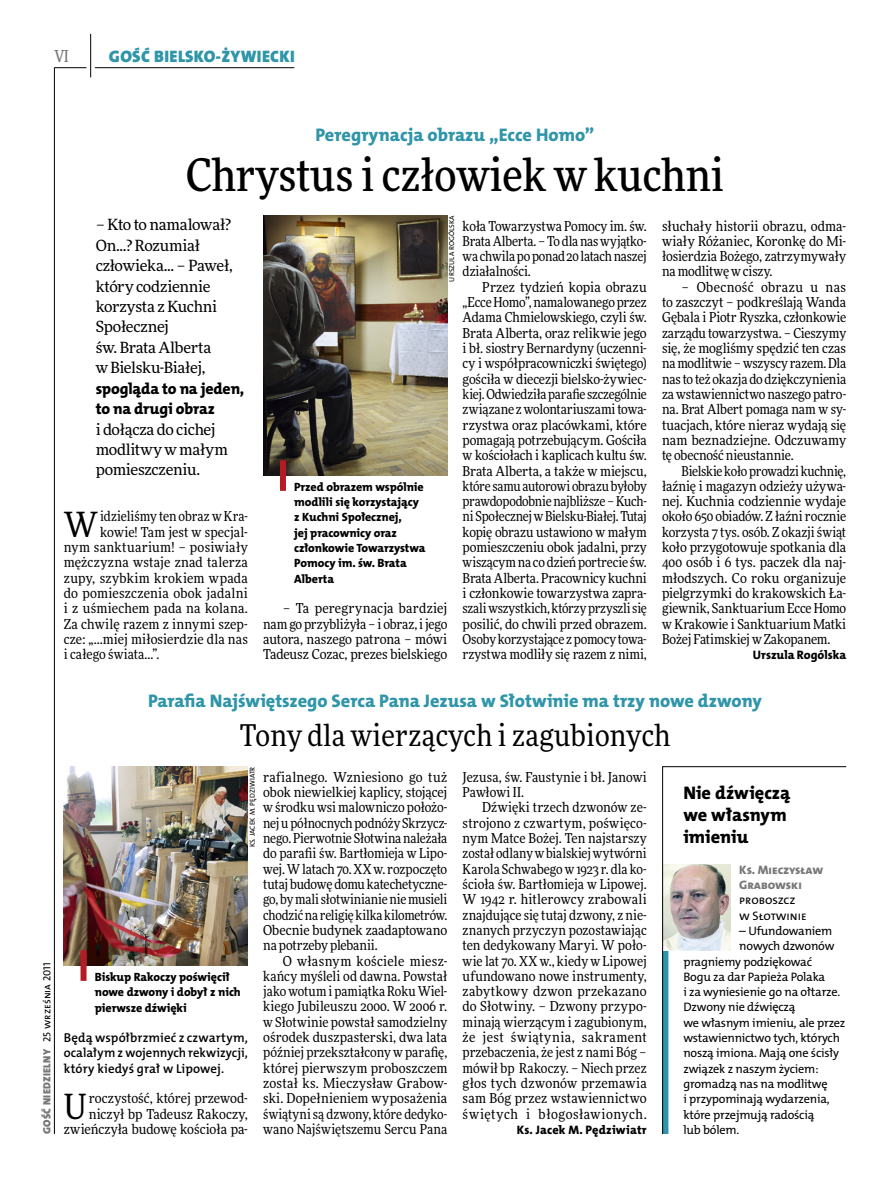
<style>
.page{position:relative;width:893px;height:1191px;background:#fff}
.page>*{position:absolute;margin:0;border:0;box-sizing:border-box;transform-origin:0 0}
.t1{font:500 45px "Freeday Narrow";color:#000}
.t2{font:34.8px "Freeday Narrow News";color:#000}
.t3{font:30px "Freeday Narrow News";letter-spacing:.01em;color:#000}
.t4{font:18.3px "The Mix HP8 Ex Bld";letter-spacing:-.005em;color:#2f95a8}
.t5{font:18.3px/21.6px "The Mix HP8 Ex Bld";letter-spacing:-.005em;color:#000}
.t6{font:16.65px "The Mix HP9 Blk";letter-spacing:.02em;color:#2f95a8}
.t7{font:500 16.5px "Freeday Narrow";color:#777778;scale:.9 1}
.t8{font:15.75px/20.4px "The Mix HP8 Ex Bld";letter-spacing:-.01em;color:#000}
.t9{font:15.45px/20.4px "Freeday News";letter-spacing:-.02em;color:#000}
.t10{font:13.65px/15.3px "Freeday Narrow News";color:#000;text-align:justify}
.t11{font:13.65px "Freeday Narrow News";letter-spacing:.02em;color:#000}
.t12{font:12.9px/15.3px "The Mix HP6 Se Bld";color:#000;text-align:justify}
.t13{font:12.3px/15.3px "The Mix HP5 Plain";letter-spacing:-.015em;color:#000}
.t14{font:12.3px "The Mix HP8 Ex Bld";letter-spacing:.005em;color:#000}
.t15{font:12.3px/15.3px "The Mix HP8 Ex Bld";letter-spacing:-.005em;color:#777778}
.t16{font:12px/15.3px "The Mix HP8 Ex Bld";letter-spacing:-.005em;color:#000}
.t17{font:10.5px "The Mix HP9 Blk";letter-spacing:.025em;color:#777778}
.t18{font:7.2px "The Mix HP5 Plain";letter-spacing:.015em;color:#000}
.s1{font-family:"The Mix HP5 Plain";color:#000}
</style>
<div class="page">
<hr style="left:54px;top:67px;width:1px;height:1067px;background:#000">
<hr style="left:90px;top:34px;width:1px;height:43px;background:#000">
<hr style="left:54px;top:67px;width:32px;height:1px;background:#000">
<hr style="left:95px;top:67px;width:199px;height:1px;background:#000">
<svg style="left:662px;top:766px;width:185px;height:368px"></svg>
<img style="left:263px;top:215px;width:184px;height:260px">
<div style="left:280px;top:460px;width:6px;height:31px;background:#b51b24"></div>
<img style="left:64px;top:766px;width:184px;height:199px">
<div style="left:81px;top:950px;width:6px;height:31px;background:#b51b24"></div>
<p class="t7" style="left:54px;top:46px;width:17px">VI</p>
<p class="t6" style="left:109px;top:46px;width:187px">GOŚĆ BIELSKO-ŻYWIECKI</p>
<p class="t17" style="left:40px;top:1134px;width:173px;rotate:-90deg">GOŚĆ NIEDZIELNY <span class="s1">25 września 2011</span></p>
<h3 class="t4" style="left:315px;top:123px;width:281px">Peregrynacja obrazu „Ecce Homo”</h3>
<h1 class="t1" style="left:186px;top:147px;width:539px">Chrystus i człowiek w kuchni</h1>
<p class="t9" style="left:96px;top:214px;width:139px">– Kto to namalował?<br>On...? Rozumiał człowieka... – Paweł, który codziennie korzysta z Kuchni<br>Społecznej<br>św. Brata Alberta<br>w Bielsku-Białej,</p>
<p class="t8" style="left:96px;top:378px;width:150px">spogląda to na jeden, to na drugi obraz</p>
<p class="t9" style="left:96px;top:418px;width:134px">i dołącza do cichej modlitwy w małym pomieszczeniu.</p>
<h2 class="t2" style="left:64px;top:503px;width:36px">W</h2>
<p class="t10" style="left:100px;top:509px;width:149px">idzieliśmy ten obraz w Kra-</p>
<p class="t18" style="left:447px;top:282px;width:68px;rotate:-90deg">Urszu la Rogólska</p>
<p class="t10" style="left:662px;top:218px;width:186px">słuchały historii obrazu, odma&shy;wiały Różaniec, Koronkę do Mi&shy;łosierdzia Bożego, zatrzymywały na modlitwę w ciszy.</p>
<p class="t10" style="left:662px;top:279px;width:186px;text-indent:20px">– Obecność obrazu u nas to zaszczyt – podkreślają Wanda Gębala i Piotr Ryszka, członkowie zarządu towarzystwa. – Cieszymy się, że mogliśmy spędzić ten czas na modlitwie – wszyscy razem. Dla nas to też okazja do dziękczynienia za wstawiennictwo naszego patro&shy;na. Brat Albert pomaga nam w sy&shy;tuacjach, które nieraz wydają się nam beznadziejne. Odczuwamy tę obecność nieustannie.</p>
<p class="t10" style="left:662px;top:463px;width:186px;text-indent:20px">Bielskie koło prowadzi kuchnię, łaźnię i magazyn odzieży używa&shy;nej. Kuchnia codziennie wydaje około 650 obiadów. Z łaźni rocznie korzysta 7 tys. osób. Z okazji świąt koło przygotowuje spotkania dla 400 osób i 6 tys. paczek dla naj&shy;młodszych. Co roku organizuje pielgrzymki do krakowskich Ła&shy;giewnik, Sanktuarium Ecce Homo w Krakowie i Sanktuarium Matki Bożej Fatimskiej w Zakopanem.</p>
<p class="t14" style="left:753px;top:647px;width:95px">Urszula Rogólska</p>
<h3 class="t4" style="left:148px;top:689px;width:615px">Parafia Najświętszego Serca Pana Jezusa w Słotwinie ma trzy nowe dzwony</h3>
<h3 class="t3" style="left:240px;top:717px;width:432px">Tony dla wierzących i zagubionych</h3>
<p class="t10" style="left:463px;top:218px;width:186px">koła Towarzystwa Pomocy im. św.<br>Brata Alberta. – To dla nas wyjątko&shy;wa chwila po ponad 20 latach naszej działalności.</p>
<p class="t10" style="left:463px;top:279px;width:186px;text-indent:20px">Przez tydzień kopia obrazu „Ecce Homo”, namalowanego przez Adama Chmielowskiego, czyli św.<br>Brata Alberta, oraz relikwie jego i bł. siostry Bernardyny (uczenni&shy;cy i współpracowniczki świętego) gościła w diecezji bielsko-żywiec&shy;kiej. Odwiedziła parafie szczególnie związane z wolontariuszami towa&shy;rzystwa oraz placówkami, które pomagają potrzebującym. Gościła w kościołach i kaplicach kultu św.<br>Brata Alberta, a także w miejscu, które samu autorowi obrazu byłoby prawdopodobnie najbliższe – Kuch&shy;ni Społecznej w Bielsku-Białej. Tutaj kopię obrazu ustawiono w małym pomieszczeniu obok jadalni, przy wiszącym na co dzień portrecie św.<br>Brata Alberta. Pracownicy kuchni i członkowie towarzystwa zapra&shy;szali wszystkich, którzy przyszli się posilić, do chwili przed obrazem.<br>Osoby korzystające z pomocy towa&shy;rzystwa modliły się razem z nimi,</p>
<p class="t16" style="left:294px;top:479px;width:133px">Przed obrazem wspólnie modlili się korzystający z Kuchni Społecznej,<br>jej pracownicy oraz członkowie Towarzystwa<br>Pomocy im. św. Brata<br>Alberta</p>
<p class="t10" style="left:100px;top:524px;width:149px">kowie! Tam jest w specjal-</p>
<p class="t11" style="left:64px;top:539px;width:186px">nym sanktuarium! – posiwiały</p>
<p class="t10" style="left:64px;top:555px;width:186px">mężczyzna wstaje znad talerza</p>
<p class="t11" style="left:64px;top:569px;width:186px">zupy, szybkim krokiem wpada</p>
<p class="t10" style="left:64px;top:585px;width:186px">do pomieszczenia obok jadalni</p>
<p class="t10" style="left:64px;top:600px;width:186px">i z uśmiechem pada na kolana.</p>
<p class="t10" style="left:64px;top:616px;width:186px">Za chwilę razem z innymi szep-</p>
<p class="t10" style="left:64px;top:631px;width:186px">cze: „...miej miłosierdzie dla nas</p>
<p class="t10" style="left:64px;top:646px;width:97px">i całego świata...”.</p>
<p class="t10" style="left:263px;top:600px;width:186px;text-indent:20px">– Ta peregrynacja bardziej nam go przybliżyła – i obraz, i jego autora, naszego patrona – mówi Tadeusz Cozac, prezes bielskiego</p>
<p class="t18" style="left:248px;top:847px;width:82px;rotate:-90deg">Ks. Jacek M. Pędziwiatr</p>
<p class="t10" style="left:263px;top:769px;width:186px">rafialnego. Wzniesiono go tuż obok niewielkiej kaplicy, stojącej w środku wsi malowniczo położo&shy;nej u północnych podnóży Skrzycz&shy;nego. Pierwotnie Słotwina należała do parafii św. Bartłomieja w Lipo&shy;wej. W latach 70. XX w. rozpoczęto tutaj budowę domu katechetyczne&shy;go, by mali słotwinianie nie musieli chodzić na religię kilka kilometrów.<br>Obecnie budynek zaadaptowano na potrzeby plebanii.</p>
<p class="t10" style="left:263px;top:953px;width:186px;text-indent:20px">O własnym kościele miesz&shy;kańcy myśleli od dawna. Powstał jako wotum i pamiątka Roku Wiel&shy;kiego Jubileuszu 2000. W 2006 r. w Słotwinie powstał samodzielny ośrodek duszpasterski, dwa lata później przekształcony w parafię, której pierwszym proboszczem został ks. Mieczysław Grabow&shy;ski. Dopełnieniem wyposażenia świątyni są dzwony, które dedyko&shy;wano Najświętszemu Sercu Pana</p>
<p class="t16" style="left:95px;top:969px;width:147px">Biskup Rakoczy poświęcił nowe dzwony i dobył z nich pierwsze dźwięki</p>
<p class="t12" style="left:64px;top:1030px;width:186px">Będą współbrzmieć z czwartym, ocalałym z wojennych rekwizycji, który kiedyś grał w Lipowej.</p>
<h2 class="t2" style="left:64px;top:1084px;width:24px">U</h2>
<p class="t10" style="left:64px;top:1090px;width:186px;text-align:right">roczystość, której przewod&shy;niczył bp Tadeusz Rakoczy, zwieńczyła budowę kościoła pa-</p>
<p class="t10" style="left:463px;top:769px;width:186px">Jezusa, św. Faustynie i bł. Janowi<br>Pawłowi II.</p>
<p class="t10" style="left:463px;top:799px;width:186px;text-indent:20px">Dźwięki trzech dzwonów ze&shy;strojono z czwartym, poświęco&shy;nym Matce Bożej. Ten najstarszy został odlany w bialskiej wytwórni Karola Schwabego w 1923 r. dla ko&shy;ścioła św. Bartłomieja w Lipowej.<br>W 1942 r. hitlerowcy zrabowali znajdujące się tutaj dzwony, z nie&shy;znanych przyczyn pozostawiając ten dedykowany Maryi. W poło&shy;wie lat 70. XX w., kiedy w Lipowej ufundowano nowe instrumenty, zabytkowy dzwon przekazano do Słotwiny. – Dzwony przypo&shy;minają wierzącym i zagubionym, że jest świątynia, sakrament przebaczenia, że jest z nami Bóg – mówił bp Rakoczy. – Niech przez głos tych dzwonów przemawia sam Bóg przez wstawiennictwo świętych i błogosławionych.</p>
<p class="t14" style="left:517px;top:1122px;width:131px">Ks. Jacek M. Pędziwiatr</p>
<h3 class="t5" style="left:683px;top:782px;width:109px">Nie dźwięczą we własnym imieniu</h3>
<p class="t15" style="left:739px;top:862px;width:85px">Ks. Mieczysław<br>Grabowski</p>
<p class="t13" style="left:739px;top:892px;width:69px">proboszcz w Słotwinie</p>
<p class="t13" style="left:739px;top:923px;width:95px">– Ufundowaniem</p>
<p class="t13" style="left:739px;top:938px;width:97px">nowych dzwonów</p>
<p class="t13" style="left:683px;top:953px;width:130px">pragniemy podziękować</p>
<p class="t13" style="left:683px;top:969px;width:143px">Bogu za dar Papieża Polaka</p>
<p class="t13" style="left:683px;top:984px;width:159px">i za wyniesienie go na ołtarze.</p>
<p class="t13" style="left:683px;top:999px;width:114px">Dzwony nie dźwięczą</p>
<p class="t13" style="left:683px;top:1015px;width:164px">we własnym imieniu, ale przez</p>
<p class="t13" style="left:683px;top:1030px;width:158px">wstawiennictwo tych, których</p>
<p class="t13" style="left:683px;top:1045px;width:157px">noszą imiona. Mają one ścisły</p>
<p class="t13" style="left:683px;top:1061px;width:137px">związek z naszym życiem:</p>
<p class="t13" style="left:683px;top:1076px;width:146px">gromadzą nas na modlitwę</p>
<p class="t13" style="left:683px;top:1091px;width:148px">i przypominają wydarzenia,</p>
<p class="t13" style="left:683px;top:1106px;width:133px">które przejmują radością</p>
<p class="t13" style="left:683px;top:1122px;width:57px">lub bólem.</p>
</div>
